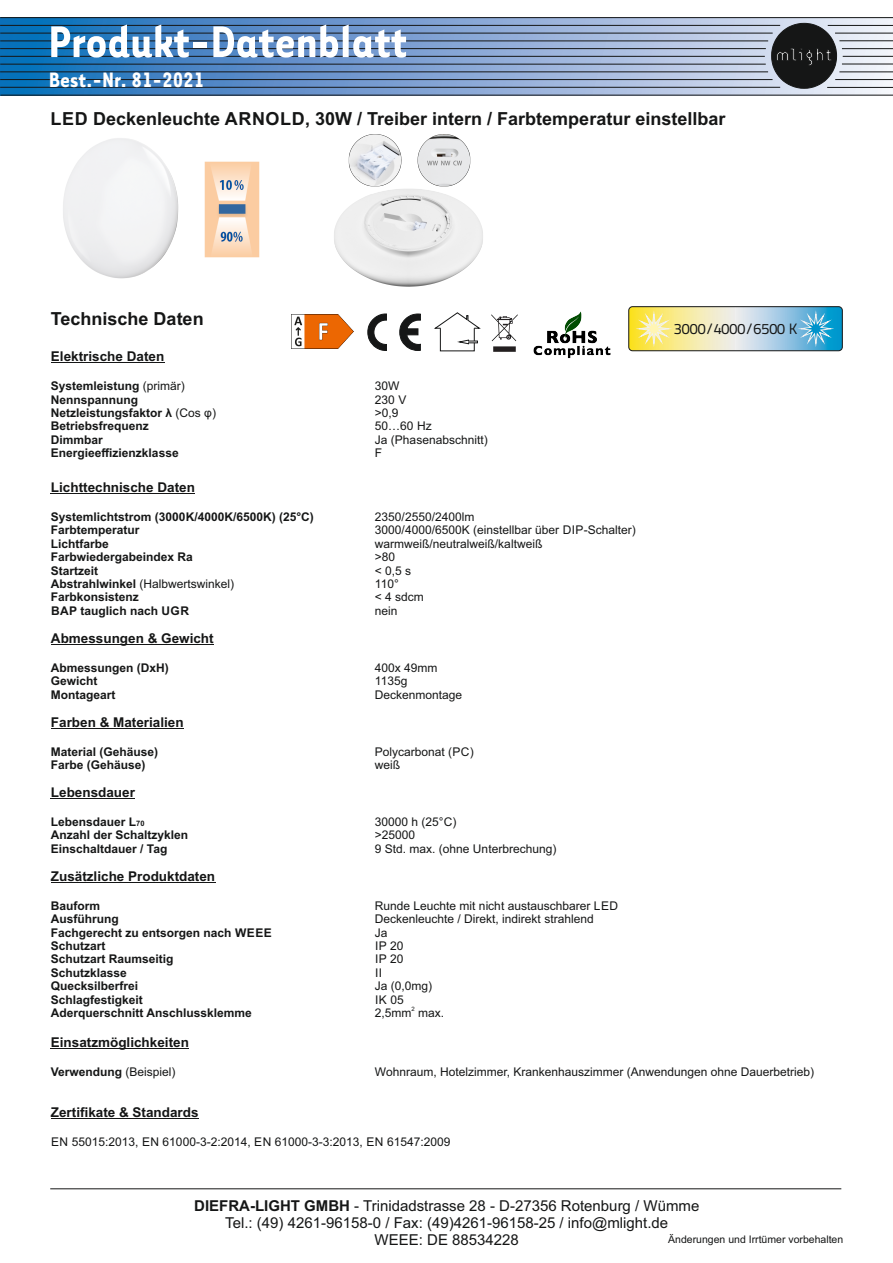
<style>
.page{position:relative;width:893px;height:1263px;background:#fff}
.page>*{position:absolute;margin:0;border:0;box-sizing:border-box;transform-origin:0 0}
.t1{font:700 51.15px "Tarzana Narrow";color:#fff}
.t2{font:700 24px "Tarzana Narrow";color:#fff}
.t3{font:700 18px "Arial";color:#151616}
.t4{font:15px/16.8px "Arial";color:#151616;text-align:center}
.t5{font:15px "Titillium Text 25 L 250 wt";color:#151616}
.t6{font:700 13.5px "Arial";color:#151616}
.t7{font:700 12px "Arial";color:#151616}
.t8{font:12px "Arial";color:#151616}
.t9{font:10.5px "Arial";color:#151616}
.t10{font:6px "Arial";color:#151616}
.s1{font-weight:400}
.s2{font-weight:700}
.s3{font-size:7.5px}
</style>
<div class="page">
<hr style="left:51px;top:363px;width:113px;height:1px;background:#151616">
<hr style="left:51px;top:493px;width:144px;height:1px;background:#151616">
<hr style="left:51px;top:644px;width:163px;height:1px;background:#151616">
<hr style="left:51px;top:728px;width:133px;height:1px;background:#151616">
<hr style="left:51px;top:798px;width:84px;height:1px;background:#151616">
<hr style="left:51px;top:882px;width:164px;height:1px;background:#151616">
<hr style="left:51px;top:1048px;width:138px;height:1px;background:#151616">
<hr style="left:51px;top:1118px;width:148px;height:1px;background:#151616">
<svg style="left:0;top:89px;width:893px;height:6px;background:#7da1cb"></svg>
<svg style="left:0;top:95px;width:893px;height:1px"></svg>
<svg style="left:0;top:17px;width:893px;height:72px;background:#6a8bb2"></svg>
<svg style="left:367px;top:314px;width:54px;height:37px"></svg>
<div style="left:440px;top:328px;width:35px;height:23px;border:1px solid #151616"></div>
<svg style="left:434px;top:312px;width:47px;height:17px"></svg>
<svg style="left:629px;top:307px;width:213px;height:44px;background:#c1d7bf"></svg>
<div style="left:629px;top:306px;width:213px;height:45px;border:1px solid #151616;border-radius:4px"></div>
<img style="left:533px;top:311px;width:78px;height:48px">
<img style="left:492px;top:315px;width:25px;height:36px">
<svg style="left:457px;top:339px;width:21px;height:6px"></svg>
<hr style="left:50px;top:1188px;width:791px;height:1px;background:#151616">
<img style="left:63px;top:138px;width:116px;height:141px">
<img style="left:204px;top:161px;width:56px;height:97px">
<img style="left:334px;top:134px;width:149px;height:153px">
<img style="left:291px;top:314px;width:62px;height:34px">
<h1 class="t1" style="left:48px;top:26px;width:360px">Produkt-Datenblatt</h1>
<h2 class="t2" style="left:49px;top:72px;width:157px">Best.-Nr. 81-2021</h2>
<h3 class="t3" style="left:50px;top:112px;width:676px">LED Deckenleuchte ARNOLD, 30W / Treiber intern / Farbtemperatur einstellbar</h3>
<h3 class="t3" style="left:51px;top:312px;width:154px">Technische Daten</h3>
<p class="t6" style="left:51px;top:351px;width:115px">Elektrische Daten</p>
<p class="t7" style="left:51px;top:381px;width:136px">Systemleistung <span class="s1">(primär)</span></p>
<p class="t8" style="left:375px;top:381px;width:26px">30W</p>
<p class="t7" style="left:51px;top:395px;width:89px">Nennspannung</p>
<p class="t8" style="left:375px;top:395px;width:33px">230 V</p>
<p class="t7" style="left:51px;top:408px;width:167px">Netzleistungsfaktor λ <span class="s1">(Cos φ)</span></p>
<p class="t8" style="left:375px;top:408px;width:25px">&gt;0,9</p>
<p class="t7" style="left:51px;top:422px;width:100px">Betriebsfrequenz</p>
<p class="t8" style="left:375px;top:422px;width:58px">50…60 Hz</p>
<p class="t7" style="left:51px;top:435px;width:54px">Dimmbar</p>
<p class="t8" style="left:375px;top:435px;width:114px">Ja (Phasenabschnitt)</p>
<p class="t7" style="left:51px;top:448px;width:129px">Energieeffizienzklasse</p>
<p class="t8" style="left:375px;top:448px;width:9px">F</p>
<p class="t6" style="left:51px;top:482px;width:146px">Lichttechnische Daten</p>
<p class="t7" style="left:51px;top:512px;width:264px">Systemlichtstrom (3000K/4000K/6500K) (25°C)</p>
<p class="t8" style="left:375px;top:512px;width:101px">2350/2550/2400lm</p>
<p class="t7" style="left:51px;top:526px;width:90px">Farbtemperatur</p>
<p class="t8" style="left:375px;top:526px;width:262px">3000/4000/6500K (einstellbar über DIP-Schalter)</p>
<p class="t7" style="left:51px;top:539px;width:60px">Lichtfarbe</p>
<p class="t8" style="left:375px;top:539px;width:169px">warmweiß/neutralweiß/kaltweiß</p>
<p class="t7" style="left:51px;top:552px;width:144px">Farbwiedergabeindex Ra</p>
<p class="t8" style="left:375px;top:552px;width:22px">&gt;80</p>
<p class="t7" style="left:51px;top:566px;width:49px">Startzeit</p>
<p class="t8" style="left:375px;top:566px;width:38px">&lt; 0,5 s</p>
<p class="t8" style="left:51px;top:579px;width:185px"><span class="s2">Abstrahlwinkel</span> (Halbwertswinkel)</p>
<p class="t8" style="left:375px;top:579px;width:25px">110°</p>
<p class="t7" style="left:51px;top:593px;width:90px">Farbkonsistenz</p>
<p class="t8" style="left:375px;top:593px;width:51px">&lt; 4 sdcm</p>
<p class="t7" style="left:51px;top:606px;width:139px">BAP tauglich nach UGR</p>
<p class="t8" style="left:375px;top:606px;width:24px">nein</p>
<p class="t6" style="left:51px;top:633px;width:164px">Abmessungen &amp; Gewicht</p>
<p class="t7" style="left:51px;top:663px;width:120px">Abmessungen (DxH)</p>
<p class="t8" style="left:375px;top:663px;width:64px">400x 49mm</p>
<p class="t7" style="left:51px;top:676px;width:48px">Gewicht</p>
<p class="t8" style="left:375px;top:676px;width:34px">1135g</p>
<p class="t7" style="left:51px;top:690px;width:66px">Montageart</p>
<p class="t8" style="left:375px;top:690px;width:89px">Deckenmontage</p>
<p class="t6" style="left:51px;top:717px;width:134px">Farben &amp; Materialien</p>
<p class="t7" style="left:51px;top:747px;width:109px">Material (Gehäuse)</p>
<p class="t8" style="left:375px;top:747px;width:100px">Polycarbonat (PC)</p>
<p class="t7" style="left:51px;top:760px;width:96px">Farbe (Gehäuse)</p>
<p class="t8" style="left:375px;top:760px;width:27px">weiß</p>
<p class="t6" style="left:51px;top:787px;width:86px">Lebensdauer</p>
<p class="t7" style="left:51px;top:817px;width:95px">Lebensdauer L<span class="s3">70</span></p>
<p class="t8" style="left:375px;top:817px;width:83px">30000 h (25°C)</p>
<p class="t7" style="left:51px;top:830px;width:139px">Anzahl der Schaltzyklen</p>
<p class="t8" style="left:375px;top:830px;width:42px">&gt;25000</p>
<p class="t7" style="left:51px;top:844px;width:118px">Einschaltdauer / Tag</p>
<p class="t8" style="left:375px;top:844px;width:183px">9 Std. max. (ohne Unterbrechung)</p>
<p class="t6" style="left:51px;top:871px;width:166px">Zusätzliche Produktdaten</p>
<p class="t7" style="left:51px;top:901px;width:51px">Bauform</p>
<p class="t8" style="left:375px;top:901px;width:245px">Runde Leuchte mit nicht austauschbarer LED</p>
<p class="t7" style="left:51px;top:914px;width:69px">Ausführung</p>
<p class="t8" style="left:375px;top:914px;width:220px">Deckenleuchte / Direkt, indirekt strahlend</p>
<p class="t7" style="left:51px;top:928px;width:222px">Fachgerecht zu entsorgen nach WEEE</p>
<p class="t8" style="left:375px;top:928px;width:14px">Ja</p>
<p class="t7" style="left:51px;top:941px;width:56px">Schutzart</p>
<p class="t8" style="left:375px;top:941px;width:30px">IP 20</p>
<p class="t7" style="left:51px;top:954px;width:124px">Schutzart Raumseitig</p>
<p class="t8" style="left:375px;top:954px;width:30px">IP 20</p>
<p class="t7" style="left:51px;top:968px;width:78px">Schutzklasse</p>
<p class="t8" style="left:375px;top:968px;width:9px">II</p>
<p class="t7" style="left:51px;top:981px;width:89px">Quecksilberfrei</p>
<p class="t8" style="left:375px;top:981px;width:59px">Ja (0,0mg)</p>
<p class="t7" style="left:51px;top:995px;width:94px">Schlagfestigkeit</p>
<p class="t8" style="left:375px;top:995px;width:30px">IK 05</p>
<p class="t10" style="left:412px;top:1006px;width:5px">2</p>
<p class="t7" style="left:51px;top:1008px;width:202px">Aderquerschnitt Anschlussklemme</p>
<p class="t8" style="left:375px;top:1008px;width:71px">2,5mm max.</p>
<p class="t6" style="left:51px;top:1037px;width:140px">Einsatzmöglichkeiten</p>
<p class="t7" style="left:51px;top:1067px;width:126px">Verwendung <span class="s1">(Beispiel)</span></p>
<p class="t8" style="left:375px;top:1067px;width:441px">Wohnraum, Hotelzimmer, Krankenhauszimmer (Anwendungen ohne Dauerbetrieb)</p>
<p class="t6" style="left:51px;top:1107px;width:149px">Zertifikate &amp; Standards</p>
<p class="t8" style="left:51px;top:1137px;width:401px">EN 55015:2013, EN 61000-3-2:2014, EN 61000-3-3:2013, EN 61547:2009</p>
<p class="t5" style="left:674px;top:323px;width:125px">3000/4000/6500 K</p>
<p class="t4" style="left:194px;top:1199px;width:507px"><span class="s2">DIEFRA-LIGHT GMBH</span> - Trinidadstrasse 28 - D-27356 Rotenburg / Wümme<br>Tel.: (49) 4261-96158-0 / Fax: (49)4261-96158-25 / info@mlight.de<br>WEEE: DE 88534228</p>
<p class="t9" style="left:668px;top:1235px;width:177px">Änderungen und Irrtümer vorbehalten</p>
</div>
